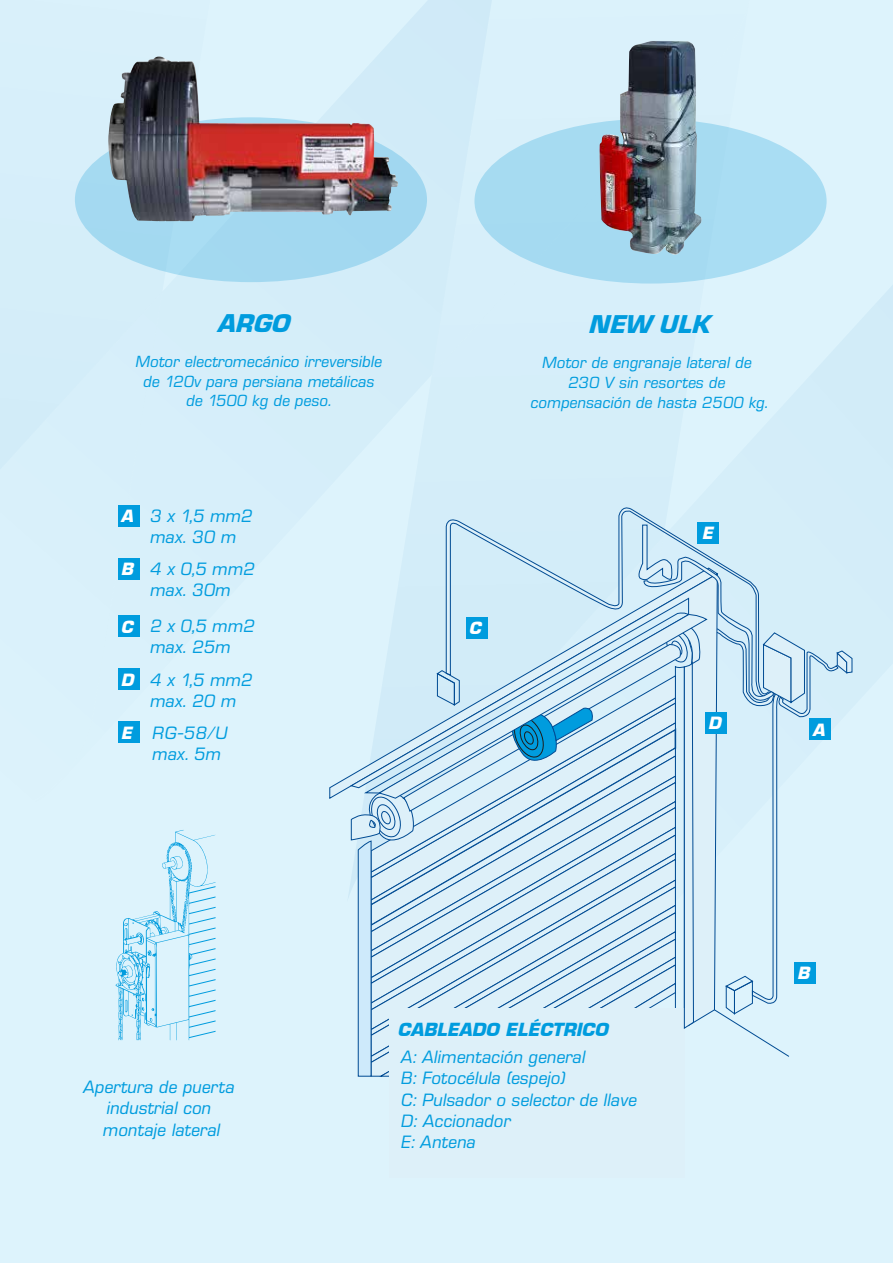
<style>
.page{position:relative;width:893px;height:1263px;background:#ddf3fc}
.page>*{position:absolute;margin:0;border:0;box-sizing:border-box;transform-origin:0 0}
.t1{font:italic 900 26.85px "Eurostile";color:#009cde}
.t2{font:italic 17.7px/21.5px "Eurostile BQ";color:#009cde}
.t3{font:italic 700 17.7px "Eurostile";color:#009cde}
.t4{font:italic 700 16.5px "Eurostile";color:#fff}
.t5{font:italic 15.9px/19.8px "Eurostile BQ";color:#009cde;text-align:center}
</style>
<div class="page">
<svg style="left:0;top:398px;width:140px;height:129px"></svg>
<svg style="left:347px;top:0;width:85px;height:306px"></svg>
<svg style="left:432px;top:0;width:317px;height:314px"></svg>
<svg style="left:572px;top:283px;width:321px;height:186px"></svg>
<div style="left:474px;top:119px;width:353px;height:165px;background:#a6dbf1;border-radius:50%"></div>
<div style="left:75px;top:117px;width:352px;height:165px;background:#a3d8f0;border-radius:50%"></div>
<img style="left:108px;top:56px;width:290px;height:165px">
<img style="left:598px;top:41px;width:105px;height:214px">
<div style="left:118px;top:505px;width:22px;height:21px;background:#009cde"></div>
<div style="left:118px;top:558px;width:22px;height:22px;background:#009cde"></div>
<div style="left:118px;top:615px;width:22px;height:22px;background:#009cde"></div>
<div style="left:118px;top:668px;width:22px;height:22px;background:#009cde"></div>
<div style="left:118px;top:721px;width:22px;height:22px;background:#009cde"></div>
<svg style="left:349px;top:586px;width:75px;height:422px"></svg>
<svg style="left:377px;top:614px;width:47px;height:185px"></svg>
<svg style="left:424px;top:524px;width:429px;height:533px"></svg>
<svg style="left:642px;top:556px;width:138px;height:425px"></svg>
<div style="left:466px;top:617px;width:22px;height:22px;background:#009cde"></div>
<div style="left:697px;top:522px;width:22px;height:22px;background:#009cde"></div>
<div style="left:705px;top:712px;width:22px;height:22px;background:#009cde"></div>
<div style="left:809px;top:718px;width:22px;height:22px;background:#009cde"></div>
<div style="left:794px;top:962px;width:22px;height:22px;background:#009cde"></div>
<svg style="left:116px;top:830px;width:100px;height:210px"></svg>
<svg style="left:351px;top:787px;width:63px;height:290px"></svg>
<h1 class="t1" style="left:217px;top:308px;width:73px">ARGO</h1>
<p class="t5" style="left:135px;top:352px;width:248px">Motor electromecánico irreversible de 120v para persiana metálicas de 1500 kg de peso.</p>
<p class="t4" style="left:121px;top:506px;width:14px">A</p>
<p class="t4" style="left:121px;top:559px;width:14px">B</p>
<p class="t2" style="left:150px;top:505px;width:104px">3 x 1,5 mm2 max. 30 m</p>
<p class="t2" style="left:150px;top:558px;width:106px">4 x 0,5 mm2 max. 30m</p>
<p class="t4" style="left:121px;top:616px;width:14px">C</p>
<p class="t2" style="left:150px;top:615px;width:106px">2 x 0,5 mm2 max. 25m</p>
<p class="t4" style="left:121px;top:669px;width:14px">D</p>
<p class="t2" style="left:150px;top:669px;width:104px">4 x 1,5 mm2 max. 20 m</p>
<p class="t4" style="left:121px;top:722px;width:13px">E</p>
<p class="t2" style="left:152px;top:722px;width:77px">RG-58/U max. 5m</p>
<p class="t4" style="left:469px;top:618px;width:14px">C</p>
<h1 class="t1" style="left:588px;top:309px;width:123px">NEW ULK</h1>
<p class="t5" style="left:530px;top:353px;width:239px">Motor de engranaje lateral de<br>230 V sin resortes de compensación de hasta 2500 kg.</p>
<p class="t4" style="left:702px;top:523px;width:13px">E</p>
<p class="t4" style="left:708px;top:713px;width:14px">D</p>
<p class="t4" style="left:812px;top:719px;width:14px">A</p>
<p class="t2" style="left:83px;top:1076px;width:153px;text-align:center">Apertura de puerta industrial con montaje lateral</p>
<p class="t3" style="left:398px;top:1018px;width:212px">CABLEADO ELÉCTRICO</p>
<p class="t2" style="left:400px;top:1046px;width:238px">A: Alimentación general<br>B: Fotocélula (espejo)<br>C: Pulsador o selector de llave<br>D: Accionador<br>E: Antena</p>
<p class="t4" style="left:797px;top:963px;width:14px">B</p>
</div>
